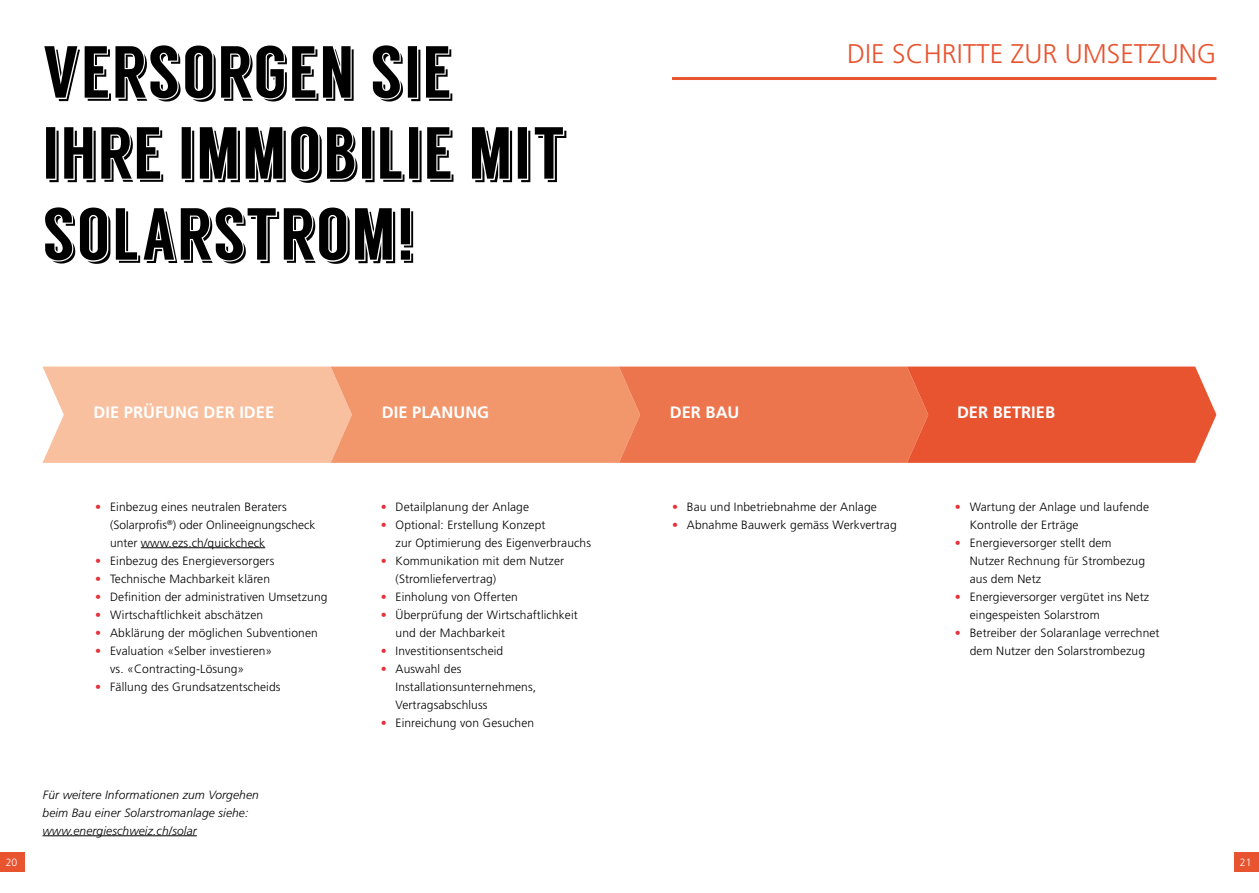
<style>
.page{position:relative;width:1259px;height:893px;background:#fff}
.page>*{position:absolute;margin:0;border:0;box-sizing:border-box;transform-origin:0 0}
.t1{font:73.5px/81px "Langdon";letter-spacing:-.01em;color:#000}
.t2{font:300 27px "Frutiger LT Std";color:#e85430}
.t3{font:700 16.5px "Frutiger LT Std";color:#fff}
.t4{font:300 12px/18px "Frutiger LT Std";letter-spacing:.01em;color:#000}
.t5{font:italic 300 12px/18px "Frutiger LT Std";letter-spacing:.01em;color:#000}
.t6{font:300 10.5px "Frutiger LT Std";color:#fff}
.s1{color:#e6313a}
</style>
<div class="page">
<svg style="left:43px;top:367px;width:1173px;height:96px;background:#f08964"></svg>
<div style="left:1234px;top:852px;width:25px;height:20px;background:#e85430"></div>
<div style="left:0;top:852px;width:24px;height:20px;background:#e85430"></div>
<hr style="left:141px;top:547px;width:124px;height:1px;background:#000">
<hr style="left:672px;top:77px;width:544px;height:3px;background:#e85430">
<hr style="left:43px;top:835px;width:154px;height:1px;background:#000">
<h1 class="t1" style="left:43px;top:32px;width:527px">VERSORGEN SIE<br>IHRE IMMOBILIE MIT<br>SOLARSTROM!</h1>
<h2 class="t2" style="left:847px;top:38px;width:366px">Die Schritte zur Umsetzung</h2>
<h3 class="t3" style="left:94px;top:403px;width:121px">DIE PRÜFUNG DER</h3>
<h3 class="t3" style="left:239px;top:403px;width:15px">IDEE</h3>
<p class="t4" style="left:110px;top:498px;width:207px;text-indent:-15px"><span class="s1">•</span> Einbezug eines neutralen Beraters (Solarprofis<sup>®</sup>) oder Onlineeignungscheck unter www.ezs.ch/quickcheck</p>
<p class="t4" style="left:95px;top:552px;width:181px"><span class="s1">•</span> Einbezug des Energieversorgers</p>
<p class="t4" style="left:95px;top:570px;width:176px"><span class="s1">•</span> Technische Machbarkeit klären</p>
<p class="t4" style="left:95px;top:588px;width:234px"><span class="s1">•</span> Definition der administrativen Umsetzung</p>
<p class="t4" style="left:95px;top:606px;width:169px"><span class="s1">•</span> Wirtschaftlichkeit abschätzen</p>
<p class="t4" style="left:95px;top:624px;width:224px"><span class="s1">•</span> Abklärung der möglichen Subventionen</p>
<p class="t4" style="left:110px;top:642px;width:164px;text-indent:-15px"><span class="s1">•</span> Evaluation «Selber investieren» vs. «Contracting-Lösung»</p>
<p class="t4" style="left:95px;top:678px;width:187px"><span class="s1">•</span> Fällung des Grundsatzentscheids</p>
<p class="t6" style="left:6px;top:856px;width:13px">20</p>
<p class="t5" style="left:43px;top:786px;width:218px">Für weitere Informationen zum Vorgehen beim Bau einer Solarstromanlage siehe: www.energieschweiz.ch/solar</p>
<h3 class="t3" style="left:382px;top:403px;width:41px">DIE PLAN</h3>
<h3 class="t3" style="left:453px;top:403px;width:24px">UNG</h3>
<h3 class="t3" style="left:670px;top:403px;width:71px">DER BAU</h3>
<h3 class="t3" style="left:957px;top:403px;width:56px">DER BETRIEB</h3>
<p class="t4" style="left:381px;top:498px;width:150px"><span class="s1">•</span> Detailplanung der Anlage</p>
<p class="t4" style="left:395px;top:516px;width:197px;text-indent:-15px"><span class="s1">•</span> Optional: Erstellung Konzept<br>zur Optimierung des Eigenverbrauchs</p>
<p class="t4" style="left:395px;top:552px;width:170px;text-indent:-15px"><span class="s1">•</span> Kommunikation mit dem Nutzer (Stromliefervertrag)</p>
<p class="t4" style="left:381px;top:588px;width:139px"><span class="s1">•</span> Einholung von Offerten</p>
<p class="t4" style="left:395px;top:606px;width:184px;text-indent:-15px"><span class="s1">•</span> Überprüfung der Wirtschaftlichkeit und der Machbarkeit</p>
<p class="t4" style="left:381px;top:642px;width:124px"><span class="s1">•</span> Investitionsentscheid</p>
<p class="t4" style="left:395px;top:660px;width:142px;text-indent:-15px"><span class="s1">•</span> Auswahl des<br>Installationsunternehmens,<br>Vertragsabschluss</p>
<p class="t4" style="left:381px;top:714px;width:155px"><span class="s1">•</span> Einreichung von Gesuchen</p>
<p class="t4" style="left:672px;top:498px;width:206px"><span class="s1">•</span> Bau und Inbetriebnahme der Anlage</p>
<p class="t4" style="left:672px;top:516px;width:226px"><span class="s1">•</span> Abnahme Bauwerk gemäss Werkvertrag</p>
<p class="t4" style="left:969px;top:498px;width:181px;text-indent:-15px"><span class="s1">•</span> Wartung der Anlage und laufende<br>Kontrolle der Erträge</p>
<p class="t4" style="left:969px;top:534px;width:177px;text-indent:-15px"><span class="s1">•</span> Energieversorger stellt dem<br>Nutzer Rechnung für Strombezug aus dem Netz</p>
<p class="t4" style="left:969px;top:588px;width:181px;text-indent:-15px"><span class="s1">•</span> Energieversorger vergütet ins Netz eingespeisten Solarstrom</p>
<p class="t4" style="left:955px;top:624px;width:206px;text-align:center"><span class="s1">•</span> Betreiber der Solaranlage verrechnet dem Nutzer den Solarstrombezug</p>
<p class="t6" style="left:1239px;top:856px;width:13px">21</p>
</div>
